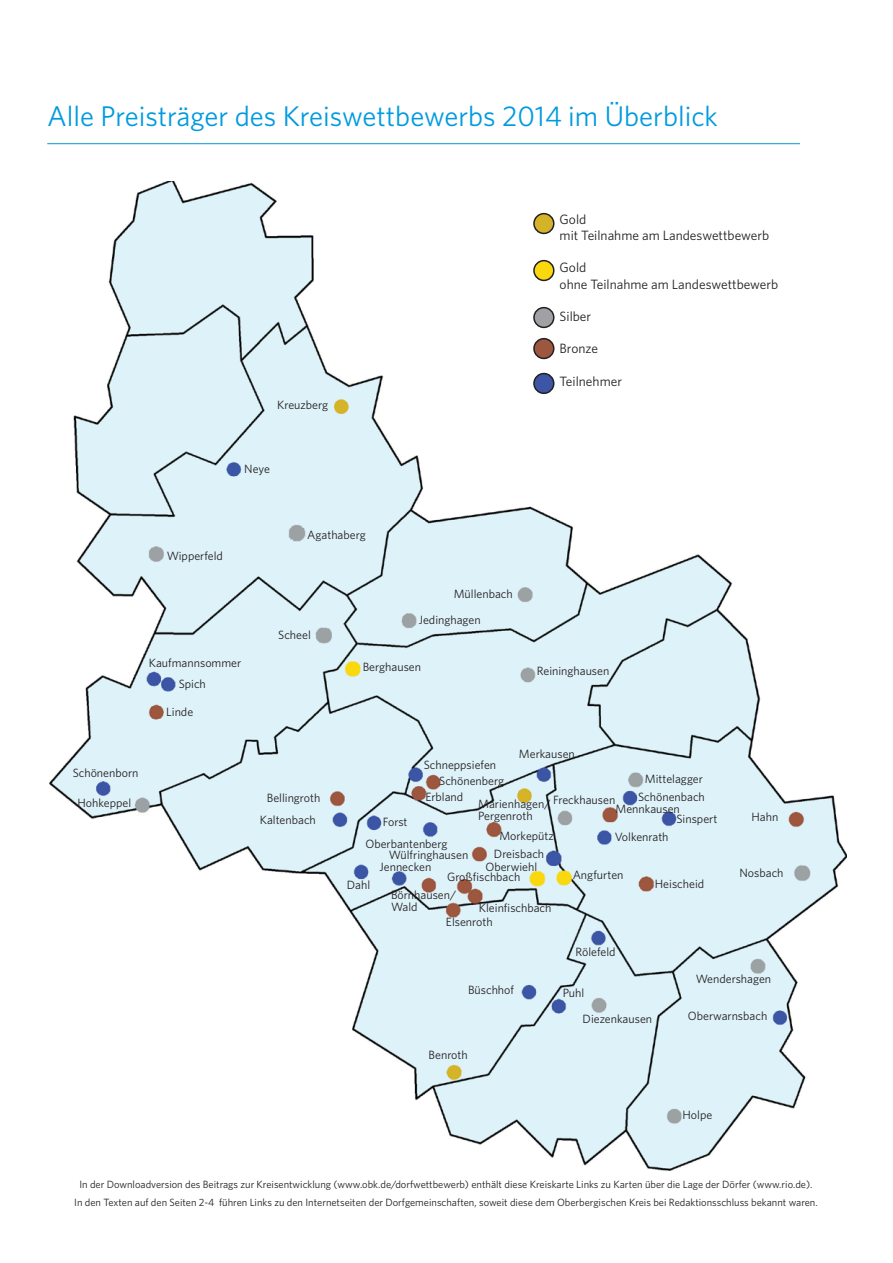
<style>
.page{position:relative;width:893px;height:1263px;background:#fff}
.page>*{position:absolute;margin:0;border:0;box-sizing:border-box;transform-origin:0 0}
.t1{font:28.5px "Whitney";color:#009bde}
.t2{font:13.5px/16.2px "Whitney";color:#231f20}
.t3{font:12px/12px "Whitney";color:#231f20}
.t4{font:10.5px/18px "Whitney";color:#231f20;text-align:center}
</style>
<div class="page">
<img style="left:49px;top:182px;width:798px;height:989px">
<hr style="left:47px;top:143px;width:753px;height:1px;background:#009bde">
<div style="left:534px;top:214px;width:20px;height:19px;background:#d5b328;border-radius:50%"></div>
<div style="left:533px;top:213px;width:21px;height:21px;border:2px solid #231f20;border-radius:50%"></div>
<div style="left:534px;top:261px;width:20px;height:19px;background:#f9d80d;border-radius:50%"></div>
<div style="left:533px;top:260px;width:21px;height:21px;border:2px solid #231f20;border-radius:50%"></div>
<div style="left:534px;top:308px;width:20px;height:19px;background:#a0a1a5;border-radius:50%"></div>
<div style="left:533px;top:307px;width:21px;height:21px;border:2px solid #231f20;border-radius:50%"></div>
<div style="left:534px;top:339px;width:20px;height:19px;background:#9d573e;border-radius:50%"></div>
<div style="left:533px;top:338px;width:21px;height:21px;border:2px solid #231f20;border-radius:50%"></div>
<div style="left:534px;top:374px;width:20px;height:19px;background:#3c56a5;border-radius:50%"></div>
<div style="left:533px;top:373px;width:21px;height:21px;border:2px solid #231f20;border-radius:50%"></div>
<h1 class="t1" style="left:47px;top:99px;width:672px">Alle Preisträger des Kreiswettbewerbs 2014 im Überblick</h1>
<p class="t3" style="left:277px;top:399px;width:52px">Kreuzberg</p>
<p class="t3" style="left:244px;top:463px;width:27px">Neye</p>
<p class="t2" style="left:560px;top:211px;width:211px">Gold<br>mit Teilnahme am Landeswettbewerb</p>
<p class="t2" style="left:560px;top:259px;width:220px">Gold<br>ohne Teilnahme am Landeswettbewerb</p>
<p class="t2" style="left:560px;top:308px;width:33px">Silber</p>
<p class="t2" style="left:560px;top:340px;width:40px">Bronze</p>
<p class="t2" style="left:560px;top:373px;width:64px">Teilnehmer</p>
<p class="t3" style="left:167px;top:549px;width:58px">Wipperfeld</p>
<p class="t3" style="left:149px;top:656px;width:94px">Kaufmannsommer</p>
<p class="t3" style="left:179px;top:678px;width:29px">Spich</p>
<p class="t3" style="left:166px;top:706px;width:28px">Linde</p>
<p class="t3" style="left:73px;top:767px;width:67px">Schönenborn</p>
<p class="t3" style="left:77px;top:797px;width:55px">Hohkeppel</p>
<p class="t3" style="left:307px;top:528px;width:60px">Agathaberg</p>
<p class="t3" style="left:278px;top:629px;width:34px">Scheel</p>
<p class="t3" style="left:454px;top:587px;width:61px">Müllenbach</p>
<p class="t3" style="left:419px;top:614px;width:63px">Jedinghagen</p>
<p class="t3" style="left:363px;top:661px;width:60px">Berghausen</p>
<p class="t3" style="left:537px;top:665px;width:74px">Reininghausen</p>
<p class="t3" style="left:267px;top:792px;width:55px">Bellingroth</p>
<p class="t3" style="left:260px;top:813px;width:58px">Kaltenbach</p>
<p class="t3" style="left:383px;top:816px;width:26px">Forst</p>
<p class="t3" style="left:424px;top:759px;width:74px">Schneppsiefen</p>
<p class="t3" style="left:439px;top:774px;width:67px">Schönenberg</p>
<p class="t3" style="left:519px;top:747px;width:57px">Merkausen</p>
<p class="t3" style="left:645px;top:772px;width:60px">Mittelagger</p>
<p class="t3" style="left:425px;top:790px;width:39px">Erbland</p>
<p class="t3" style="left:676px;top:786px;width:42px;line-height:21.3px;text-indent:-38px">Schönenbach<br>Sinspert</p>
<p class="t3" style="left:553px;top:794px;width:64px">Freckhausen</p>
<p class="t3" style="left:478px;top:798px;width:74px">Marienhagen/<br>Pergenroth</p>
<p class="t3" style="left:615px;top:803px;width:66px">Mennkausen</p>
<p class="t3" style="left:499px;top:830px;width:56px">Morkepütz</p>
<p class="t3" style="left:365px;top:837px;width:84px">Oberbantenberg</p>
<p class="t3" style="left:494px;top:848px;width:52px">Dreisbach</p>
<p class="t3" style="left:389px;top:848px;width:81px">Wülfringhausen</p>
<p class="t3" style="left:379px;top:861px;width:53px">Jennecken</p>
<p class="t3" style="left:485px;top:861px;width:53px">Oberwiehl</p>
<p class="t3" style="left:447px;top:870px;width:75px">Großfischbach</p>
<p class="t3" style="left:479px;top:902px;width:74px">Kleinfischbach</p>
<p class="t3" style="left:347px;top:878px;width:25px">Dahl</p>
<p class="t3" style="left:391px;top:889px;width:67px">Börnhausen/<br>Wald</p>
<p class="t3" style="left:446px;top:915px;width:48px">Elsenroth</p>
<p class="t3" style="left:615px;top:830px;width:55px">Volkenrath</p>
<p class="t3" style="left:573px;top:869px;width:52px">Angfurten</p>
<p class="t3" style="left:575px;top:945px;width:42px">Rölefeld</p>
<p class="t3" style="left:655px;top:878px;width:51px">Heischeid</p>
<p class="t3" style="left:751px;top:811px;width:28px">Hahn</p>
<p class="t3" style="left:739px;top:866px;width:46px">Nosbach</p>
<p class="t3" style="left:468px;top:984px;width:48px">Büschhof</p>
<p class="t3" style="left:429px;top:1048px;width:41px">Benroth</p>
<p class="t3" style="left:563px;top:986px;width:23px">Puhl</p>
<p class="t3" style="left:583px;top:1013px;width:71px">Diezenkausen</p>
<p class="t3" style="left:696px;top:973px;width:77px">Wendershagen</p>
<p class="t3" style="left:688px;top:1009px;width:81px">Oberwarnsbach</p>
<p class="t3" style="left:682px;top:1109px;width:31px">Holpe</p>
<p class="t4" style="left:74px;top:1175px;width:745px">In der Downloadversion des Beitrags zur Kreisentwicklung (www.obk.de/dorfwettbewerb) enthält diese Kreiskarte Links zu Karten über die Lage der Dörfer (www.rio.de).<br>In den Texten auf den Seiten 2-4 führen Links zu den Internetseiten der Dorfgemeinschaften, soweit diese dem Oberbergischen Kreis bei Redaktionsschluss bekannt waren.</p>
</div>
